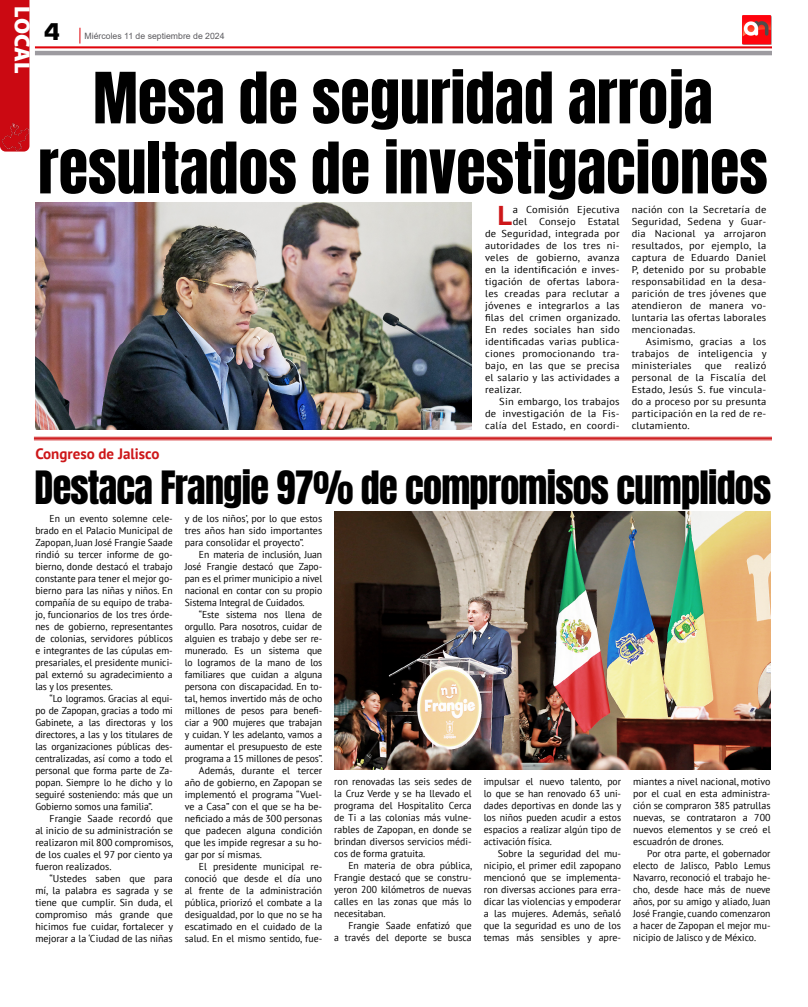
<style>
.page{position:relative;width:808px;height:1007px;background:#fff}
.page>*{position:absolute;margin:0;border:0;box-sizing:border-box;transform-origin:0 0}
.t1{font:60px/70px "Anton";color:#000;text-align:center}
.t2{font:39px "Anton";letter-spacing:-.02em;color:#000}
.t3{font:700 27.1px "PT Sans";color:#cd1719;scale:1.05 1}
.t4{font:900 25px "Eurostile";color:#000}
.t5{font:900 22px "Myriad Pro";letter-spacing:-.005em;color:#fff}
.t6{font:700 15px "PT Sans";color:#cd1719}
.t7{font:10px/12px "PT Sans";color:#000;text-align:justify}
.t8{font:10px "PT Sans";letter-spacing:.02em;color:#000;scale:1.05 1}
.t9{font:10px/12px "PT Sans";color:#000;text-align:justify;scale:1.05 1}
.t10{font:8.7px "Arial";color:#5c5b5f}
</style>
<div class="page">
<svg style="left:35px;top:28px;width:737px;height:27px"></svg>
<img style="left:742px;top:16px;width:30px;height:29px">
<img style="left:35px;top:202px;width:437px;height:227px">
<img style="left:334px;top:511px;width:436px;height:258px">
<hr style="left:34px;top:437px;width:738px;height:1px;background:#cd1719">
<hr style="left:34px;top:438px;width:738px;height:1px;background:#cd1719">
<hr style="left:34px;top:439px;width:738px;height:1px;background:#cd1719">
<div style="left:0;top:0;width:29px;height:120px;background:#cb0912"></div>
<img style="left:0;top:120px;width:30px;height:32px">
<h3 class="t5" style="left:37px;top:6px;width:68px;rotate:90deg">LOCAL</h3>
<h3 class="t4" style="left:44px;top:18px;width:18px">4</h3>
<p class="t10" style="left:85px;top:30px;width:142px">Miércoles 11 de septiembre de 2024</p>
<h1 class="t1" style="left:38px;top:68px;width:731px">Mesa de seguridad arroja resultados de investigaciones</h1>
<h3 class="t3" style="left:497px;top:197px;width:15px">L</h3>
<p class="t8" style="left:513px;top:203px;width:103px">a Comisión Ejecutiva</p>
<p class="t8" style="left:513px;top:215px;width:103px">del Consejo Estatal</p>
<p class="t8" style="left:485px;top:227px;width:130px">de Seguridad, integrada por</p>
<p class="t8" style="left:485px;top:239px;width:130px">autoridades de los tres ni-</p>
<p class="t8" style="left:485px;top:251px;width:130px">veles de gobierno, avanza</p>
<p class="t8" style="left:485px;top:263px;width:130px">en la identificación e inves-</p>
<p class="t8" style="left:485px;top:275px;width:130px">tigación de ofertas labora-</p>
<p class="t8" style="left:485px;top:287px;width:130px">les creadas para reclutar a</p>
<p class="t8" style="left:485px;top:299px;width:130px">jóvenes e integrarlos a las</p>
<p class="t8" style="left:485px;top:311px;width:130px">filas del crimen organizado.</p>
<p class="t8" style="left:485px;top:323px;width:130px">En redes sociales han sido</p>
<p class="t8" style="left:485px;top:335px;width:130px">identificadas varias publica-</p>
<p class="t8" style="left:485px;top:347px;width:130px">ciones promocionando tra-</p>
<p class="t8" style="left:485px;top:359px;width:130px">bajo, en las que se precisa</p>
<p class="t8" style="left:485px;top:371px;width:130px">el salario y las actividades a</p>
<p class="t8" style="left:485px;top:383px;width:37px">realizar.</p>
<p class="t8" style="left:499px;top:395px;width:116px">Sin embargo, los trabajos</p>
<p class="t8" style="left:485px;top:407px;width:130px">de investigación de la Fis-</p>
<p class="t8" style="left:485px;top:419px;width:130px">calía del Estado, en coordi-</p>
<p class="t9" style="left:632px;top:203px;width:130px">nación con la Secretaría de Seguridad, Sedena y Guar&shy;dia Nacional ya arrojaron resultados, por ejemplo, la captura de Eduardo Daniel P, detenido por su probable responsabilidad en la desa&shy;parición de tres jóvenes que atendieron de manera vo&shy;luntaria las ofertas laborales mencionadas.</p>
<p class="t9" style="left:632px;top:335px;width:130px;text-indent:14px">Asimismo, gracias a los trabajos de inteligencia y ministeriales</p>
<p class="t9" style="left:632px;top:359px;width:130px;text-indent:103px">realizó personal de la Fiscalía del Estado, Jesús S. fue vincula&shy;do a proceso por su presunta participación en la red de re&shy;clutamiento.</p>
<p class="t9" style="left:705px;top:359px;width:18px">que</p>
<h3 class="t6" style="left:35px;top:443px;width:126px">Congreso de Jalisco</h3>
<h2 class="t2" style="left:35px;top:468px;width:738px">Destaca Frangie 97% de compromisos cumplidos</h2>
<p class="t7" style="left:35px;top:512px;width:139px;text-indent:14px">En un evento solemne cele&shy;brado en el Palacio Municipal de Zapopan, Juan José Frangie Saade rindió su tercer informe de go&shy;bierno, donde destacó el trabajo constante para tener el mejor go&shy;bierno para las niñas y niños. En compañía de su equipo de traba&shy;jo, funcionarios de los tres órde&shy;nes de gobierno, representantes de colonias, servidores públicos e integrantes de las cúpulas em&shy;presariales, el presidente munici&shy;pal externó su agradecimiento a las y los presentes.</p>
<p class="t7" style="left:35px;top:692px;width:139px;text-indent:14px">“Lo logramos. Gracias al equi&shy;po de Zapopan, gracias a todo mi Gabinete, a las directoras y los directores, a las y los titulares de las organizaciones públicas des&shy;centralizadas, así como a todo el personal que forma parte de Za&shy;popan. Siempre lo he dicho y lo seguiré sosteniendo: más que un Gobierno somos una familia”.</p>
<p class="t7" style="left:35px;top:812px;width:140px;text-indent:14px">Frangie Saade recordó que al inicio de su administración se realizaron mil 800 compromisos, de los cuales el 97 por ciento ya fueron realizados.</p>
<p class="t7" style="left:35px;top:872px;width:139px;text-indent:14px">“Ustedes saben que para mí, la palabra es sagrada y se tiene que cumplir. Sin duda, el compromiso más grande que hicimos fue cuidar, fortalecer y mejorar a la ‘Ciudad de las niñas</p>
<p class="t7" style="left:185px;top:512px;width:139px">y de los niños’, por lo que estos tres años han sido importantes para consolidar el proyecto”.</p>
<p class="t7" style="left:185px;top:548px;width:139px;text-indent:14px">En materia de inclusión, Juan José Frangie destacó que Zapo&shy;pan es el primer municipio a nivel nacional en contar con su propio Sistema Integral de Cuidados.</p>
<p class="t7" style="left:199px;top:608px;width:125px">“Este sistema nos llena de</p>
<p class="t7" style="left:185px;top:620px;width:139px">orgullo. Para nosotros, cuidar de</p>
<p class="t7" style="left:185px;top:632px;width:139px">alguien es trabajo y debe ser re-</p>
<p class="t7" style="left:185px;top:644px;width:139px">munerado. Es un sistema que</p>
<p class="t7" style="left:185px;top:656px;width:139px">lo logramos de la mano de los</p>
<p class="t7" style="left:185px;top:668px;width:139px">familiares que cuidan a alguna</p>
<p class="t7" style="left:185px;top:680px;width:139px">persona con discapacidad. En to-</p>
<p class="t7" style="left:185px;top:692px;width:139px">tal, hemos invertido más de ocho</p>
<p class="t7" style="left:185px;top:704px;width:139px">millones de pesos para benefi-</p>
<p class="t7" style="left:185px;top:716px;width:139px">ciar a 900 mujeres que trabajan</p>
<p class="t7" style="left:185px;top:728px;width:139px">y cuidan. Y les adelanto, vamos a</p>
<p class="t7" style="left:185px;top:740px;width:139px">aumentar el presupuesto de este</p>
<p class="t7" style="left:185px;top:752px;width:140px">programa a 15 millones de pesos”.</p>
<p class="t7" style="left:199px;top:764px;width:125px">Además, durante el tercer</p>
<p class="t7" style="left:185px;top:776px;width:139px">año de gobierno, en Zapopan se</p>
<p class="t7" style="left:185px;top:788px;width:139px">implementó el programa “Vuel-</p>
<p class="t7" style="left:185px;top:800px;width:139px">ve a Casa” con el que se ha be-</p>
<p class="t7" style="left:185px;top:812px;width:139px">neficiado a más de 300 personas</p>
<p class="t7" style="left:185px;top:824px;width:139px">que padecen alguna condición</p>
<p class="t7" style="left:185px;top:836px;width:139px">que les impide regresar a su ho-</p>
<p class="t7" style="left:185px;top:848px;width:79px">gar por sí mismas.</p>
<p class="t7" style="left:199px;top:860px;width:125px">El presidente municipal re-</p>
<p class="t7" style="left:185px;top:872px;width:139px">conoció que desde el día uno</p>
<p class="t7" style="left:185px;top:884px;width:139px">al frente de la administración</p>
<p class="t7" style="left:185px;top:896px;width:139px">pública, priorizó el combate a la</p>
<p class="t7" style="left:185px;top:908px;width:139px">desigualdad, por lo que no se ha</p>
<p class="t7" style="left:185px;top:920px;width:139px">escatimado en el cuidado de la</p>
<p class="t7" style="left:185px;top:932px;width:139px">salud. En el mismo sentido, fue-</p>
<p class="t7" style="left:334px;top:775px;width:139px">ron renovadas las seis sedes de la Cruz Verde y se ha llevado el programa del Hospitalito Cerca de Ti a las colonias más vulne&shy;rables de Zapopan, en donde se brindan diversos servicios médi&shy;cos de forma gratuita.</p>
<p class="t7" style="left:334px;top:859px;width:140px;text-indent:14px">En materia de obra pública, Frangie destacó que se constru&shy;yeron 200 kilómetros de nuevas calles en las zonas que más lo necesitaban.</p>
<p class="t7" style="left:334px;top:919px;width:139px;text-align:right">Frangie Saade enfatizó que<br>a través del deporte se busca</p>
<p class="t7" style="left:484px;top:775px;width:139px">impulsar el nuevo talento, por lo que se han renovado 63 uni&shy;dades deportivas en donde las y los niños pueden acudir a estos espacios a realizar algún tipo de activación física.</p>
<p class="t7" style="left:484px;top:847px;width:139px;text-indent:14px">Sobre la seguridad del mu&shy;nicipio, el primer edil zapopano mencionó que se implementa&shy;ron diversas acciones para erra&shy;dicar las violencias y empoderar a las mujeres. Además, señaló que la seguridad es uno de los temas más sensibles y apre-</p>
<p class="t7" style="left:633px;top:775px;width:139px">miantes a nivel nacional, motivo por el cual en esta administra&shy;ción se compraron 385 patrullas nuevas, se contrataron a 700 nuevos elementos y se creó el escuadrón de drones.</p>
<p class="t7" style="left:633px;top:847px;width:139px;text-indent:14px">Por otra parte, el gobernador electo de Jalisco, Pablo Lemus Navarro, reconoció el trabajo he&shy;cho, desde hace más de nueve años, por su amigo y aliado, Juan José Frangie, cuando comenzaron a hacer de Zapopan el mejor mu&shy;nicipio de Jalisco y de México.</p>
</div>
